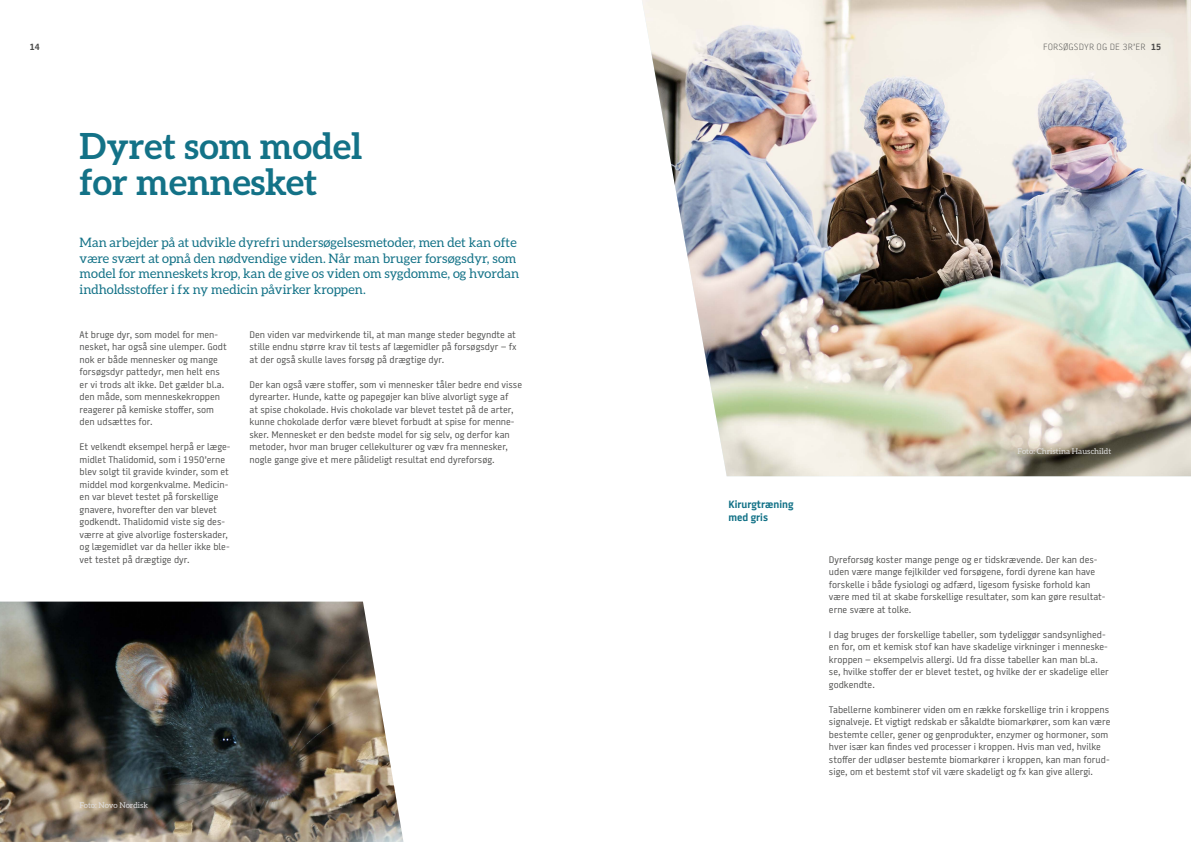
<style>
.page{position:relative;width:1191px;height:842px;background:#fff}
.page>*{position:absolute;margin:0;border:0;box-sizing:border-box;transform-origin:0 0}
.Rubrik_36{font:700 36px "Aleo";color:#137287}
.Manchet{font:13px/15.6px "Aleo";color:#137287}
.t1{font:700 10.5px/12.5px "Battersea";color:#137287}
.Brødtekst_grå{font:9.5px/12.5px "Battersea";color:#4a4a49}
.t2{font:100 9px "Battersea";letter-spacing:.01em;color:#4a4a49}
.t3{font:700 9px "Battersea";color:#4a4a49}
.t4{font:8px "Aleo";color:#e0e0df}
.t5{font:8px "Aleo";color:#dedddf}
.s1{font-weight:700}
</style>
<div class="page">
<img style="left:642px;top:0;width:549px;height:476px">
<img style="left:0;top:602px;width:403px;height:240px">
<p class="t3" style="left:30px;top:41px;width:11px">14</p>
<h1 class="Rubrik_36" style="left:80px;top:126px;width:284px">Dyret som model</h1>
<h1 class="Rubrik_36" style="left:80px;top:162px;width:239px">for mennesket</h1>
<p class="Manchet" style="left:80px;top:235px;width:441px">Man arbejder på at udvikle dyrefri undersøgelsesmetoder, men det kan ofte være svært at opnå den nødvendige viden. Når man bruger forsøgsdyr, som model for menneskets krop, kan de give os viden om sygdomme, og hvordan indholdsstoffer i fx ny medicin påvirker kroppen.</p>
<p class="Brødtekst_grå" style="left:249px;top:328px;width:268px;text-align:justify">Den viden var medvirkende til, at man mange steder begyndte at stille endnu større krav til tests af lægemidler på forsøgsdyr – fx at der også skulle laves forsøg på drægtige dyr.</p>
<p class="Brødtekst_grå" style="left:249px;top:378px;width:274px">Der kan også være stoffer, som vi mennesker tåler bedre end visse dyrearter. Hunde, katte og papegøjer kan blive alvorligt syge af<br>at spise chokolade. Hvis chokolade var blevet testet på de arter, kunne chokolade derfor være blevet forbudt at spise for menne&shy;sker. Mennesket er den bedste model for sig selv, og derfor kan metoder, hvor man bruger cellekulturer og væv fra mennesker, nogle gange give et mere pålideligt resultat end dyreforsøg.</p>
<p class="Brødtekst_grå" style="left:80px;top:328px;width:149px">At bruge dyr, som model for men&shy;nesket, har også sine ulemper. Godt nok er både mennesker og mange forsøgsdyr pattedyr, men helt ens er vi trods alt ikke. Det gælder bl.a. den måde, som menneskekroppen reagerer på kemiske stoffer, som den udsættes for.</p>
<p class="Brødtekst_grå" style="left:80px;top:441px;width:152px">Et velkendt eksempel herpå er læge&shy;midlet Thalidomid, som i 1950’erne blev solgt til gravide kvinder, som et middel mod korgenkvalme. Medicin-</p>
<p class="Brødtekst_grå" style="left:80px;top:491px;width:151px">en var blevet testet på forskellige gnavere, hvorefter den var blevet godkendt. Thalidomid viste sig des&shy;værre at give alvorlige fosterskader, og lægemidlet var da heller ikke ble&shy;vet testet på drægtige dyr.</p>
<p class="t5" style="left:79px;top:801px;width:70px">Foto: Novo Nordisk</p>
<p class="t2" style="left:1043px;top:41px;width:120px">FORSØGSDYR OG DE 3R’ER <span class="s1">15</span></p>
<p class="t1" style="left:728px;top:499px;width:67px">Kirurgtræning med gris</p>
<p class="t4" style="left:1017px;top:447px;width:95px">Foto: Christina Hauschildt</p>
<p class="Brødtekst_grå" style="left:829px;top:553px;width:278px">Dyreforsøg koster mange penge og er tidskrævende. Der kan des&shy;uden være mange fejlkilder ved forsøgene, fordi dyrene kan have forskelle i både fysiologi og adfærd, ligesom fysiske forhold kan være med til at skabe forskellige resultater, som kan gøre resultat-</p>
<p class="Brødtekst_grå" style="left:829px;top:603px;width:84px">erne svære at tolke.</p>
<p class="Brødtekst_grå" style="left:829px;top:628px;width:278px">I dag bruges der forskellige tabeller, som tydeliggør sandsynlighed-</p>
<p class="Brødtekst_grå" style="left:829px;top:641px;width:281px">en for, om et kemisk stof kan have skadelige virkninger i menneske&shy;kroppen – eksempelvis allergi. Ud fra disse tabeller kan man bl.a. se, hvilke stoffer der er blevet testet, og hvilke der er skadelige eller godkendte.</p>
<p class="Brødtekst_grå" style="left:829px;top:703px;width:283px">Tabellerne kombinerer viden om en række forskellige trin i kroppens signalveje. Et vigtigt redskab er såkaldte biomarkører, som kan være bestemte celler, gener og genprodukter, enzymer og hormoner, som hver især kan findes ved processer i kroppen. Hvis man ved, hvilke stoffer der udløser bestemte biomarkører i kroppen, kan man forud&shy;sige, om et bestemt stof vil være skadeligt og fx kan give allergi.</p>
</div>
